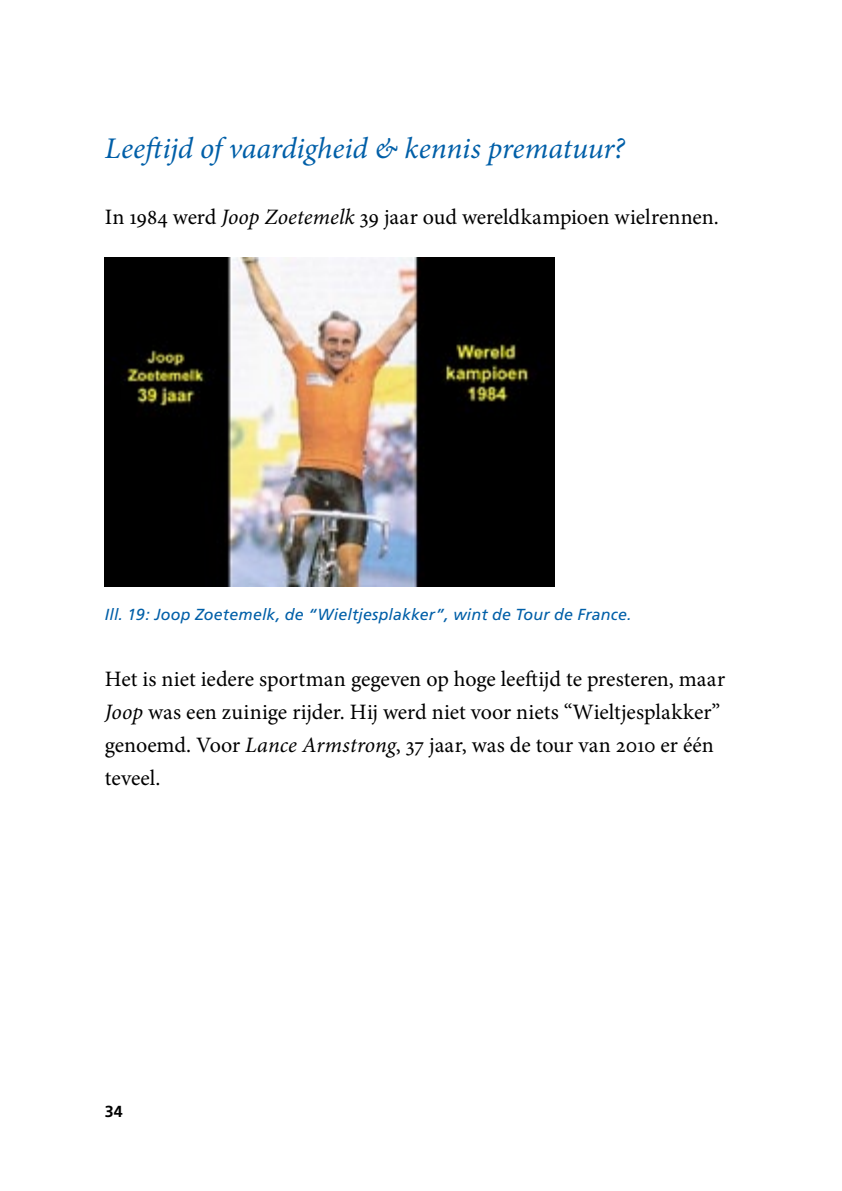
<style>
.page{position:relative;width:842px;height:1191px;background:#fff}
.page>*{position:absolute;margin:0;border:0;box-sizing:border-box;transform-origin:0 0}
.t1{font:italic 30px "Minion Pro";letter-spacing:-.005em;color:#005fa8}
.t2{font:22px/33px "Minion Pro";letter-spacing:-.005em;color:#000}
.t3{font:italic 16px "Frutiger";letter-spacing:.01em;color:#005fa8}
.t4{font:700 16px "Frutiger";color:#000}
.s1{font-style:italic}
</style>
<div class="page">
<img style="left:105px;top:258px;width:449px;height:329px">
<h1 class="t1" style="left:105px;top:128px;width:521px">Leeftijd of vaardigheid &amp; kennis prematuur?</h1>
<p class="t2" style="left:105px;top:200px;width:615px">In 1984 werd <span class="s1">Joop Zoetemelk</span> 39 jaar oud wereldkampioen wielrennen.</p>
<p class="t3" style="left:105px;top:605px;width:528px">Ill. 19: Joop Zoetemelk, de “Wieltjesplakker”, wint de Tour de France.</p>
<p class="t2" style="left:105px;top:662px;width:622px">Het is niet iedere sportman gegeven op hoge leeftijd te presteren, maar <span class="s1">Joop</span> was een zuinige rijder. Hij werd niet voor niets “Wieltjesplakker” genoemd. Voor <span class="s1">Lance Armstrong</span>, 37 jaar, was de tour van 2010 er één teveel.</p>
<p class="t4" style="left:105px;top:1101px;width:19px">34</p>
</div>
